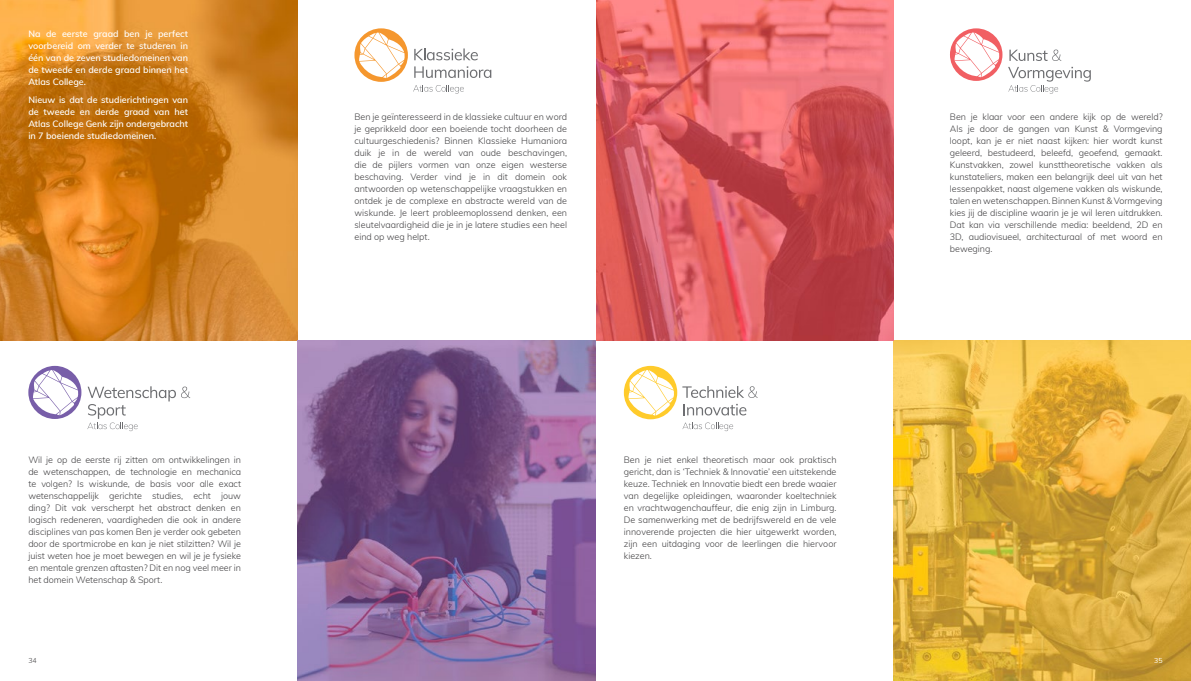
<style>
.page{position:relative;width:1191px;height:681px;background:#fff}
.page>*{position:absolute;margin:0;border:0;box-sizing:border-box;transform-origin:0 0}
.t1{font:300 9px/12px "Muli";letter-spacing:-.005em;color:#414042;text-align:justify}
.t2{font:600 9px/12px "Muli";color:#fff;text-align:justify}
.t3{font:300 7px "Muli";color:#414042}
.t4{font:7px "Muli";color:#fff}
</style>
<div class="page">
<svg style="left:1009px;top:50px;width:52px;height:11px"></svg>
<svg style="left:1008px;top:67px;width:82px;height:27px"></svg>
<svg style="left:950px;top:28px;width:52px;height:53px"></svg>
<img style="left:893px;top:340px;width:298px;height:340px">
<img style="left:596px;top:0;width:297px;height:340px">
<svg style="left:624px;top:366px;width:134px;height:65px"></svg>
<svg style="left:354px;top:28px;width:137px;height:66px"></svg>
<svg style="left:87px;top:386px;width:103px;height:45px"></svg>
<svg style="left:28px;top:366px;width:53px;height:53px"></svg>
<img style="left:0;top:0;width:298px;height:340px">
<img style="left:298px;top:340px;width:297px;height:340px">
<p class="t2" style="left:28px;top:28px;width:161px">Na de eerste graad ben je perfect voorbereid om verder te studeren in één van de zeven studiedomeinen van de tweede en derde graad binnen het Atlas College.</p>
<p class="t2" style="left:28px;top:93px;width:161px">Nieuw is dat de studierichtingen van de tweede en derde graad van het Atlas College Genk zijn ondergebracht in 7 boeiende studiedomeinen.</p>
<p class="t1" style="left:28px;top:453px;width:214px">Wil je op de eerste rij zitten om ontwikkelingen in de wetenschappen, de technologie en mechanica te volgen? Is wiskunde, de basis voor alle exact wetenschappelijk gerichte studies, echt jouw ding? Dit vak verscherpt het abstract denken en logisch redeneren, vaardigheden die ook in andere disciplines van pas komen Ben je verder ook gebeten door de sportmicrobe en kan je niet stilzitten? Wil je juist weten hoe je moet bewegen en wil je je fysieke en mentale grenzen aftasten? Dit en nog veel meer in het domein Wetenschap &amp; Sport.</p>
<p class="t1" style="left:354px;top:110px;width:214px">Ben je geïnteresseerd in de klassieke cultuur en word je geprikkeld door een boeiende tocht doorheen de cultuurgeschiedenis? Binnen Klassieke Humaniora duik je in de wereld van oude beschavingen, die de pijlers vormen van onze eigen westerse beschaving. Verder vind je in dit domein ook antwoorden op wetenschappelijke vraagstukken en ontdek je de complexe en abstracte wereld van de wiskunde. Je leert probleemoplossend denken, een sleutelvaardigheid die je in je latere studies een heel eind op weg helpt.</p>
<p class="t1" style="left:624px;top:453px;width:214px">Ben je niet enkel theoretisch maar ook praktisch gericht, dan is ‘Techniek &amp; Innovatie’ een uitstekende keuze. Techniek en Innovatie biedt een brede waaier van degelijke opleidingen, waaronder koeltechniek en vrachtwagenchauffeur, die enig zijn in Limburg.<br>De samenwerking met de bedrijfswereld en de vele innoverende projecten die hier uitgewerkt worden, zijn een uitdaging voor de leerlingen die hiervoor kiezen.</p>
<p class="t1" style="left:950px;top:110px;width:214px">Ben je klaar voor een andere kijk op de wereld?<br>Als je door de gangen van Kunst &amp; Vormgeving loopt, kan je er niet naast kijken: hier wordt kunst geleerd, bestudeerd, beleefd, geoefend, gemaakt.<br>Kunstvakken, zowel kunsttheoretische vakken als kunstateliers, maken een belangrijk deel uit van het lessenpakket, naast algemene vakken als wiskunde, talen en wetenschappen. Binnen Kunst &amp; Vormgeving kies jij de discipline waarin je je wil leren uitdrukken.<br>Dat kan via verschillende media: beeldend, 2D en 3D, audiovisueel, architecturaal of met woord en beweging.</p>
<p class="t3" style="left:28px;top:654px;width:10px">34</p>
<p class="t4" style="left:1154px;top:654px;width:10px">35</p>
</div>
